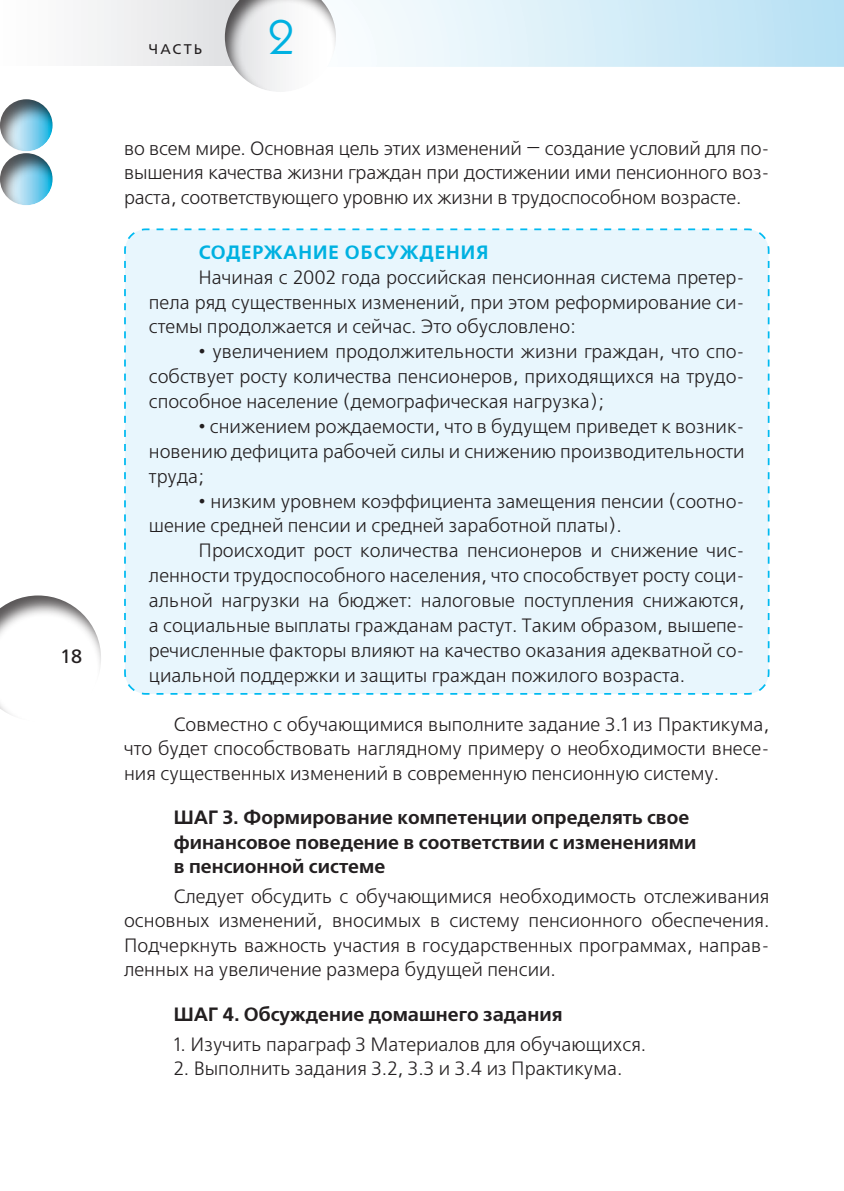
<style>
.page{position:relative;width:844px;height:1191px;background:#fff}
.page>*{position:absolute;margin:0;border:0;box-sizing:border-box;transform-origin:0 0}
.t1{font:49px "Kabel Book ITC";color:#00b1e1}
.t2{font:19.25px/24.8px "Free Set C";color:#231f20;text-align:justify}
.t3{font:700 19.25px/24.5px "Free Set C";color:#231f20}
.t4{font:600 19.25px "Free Set";letter-spacing:.05em;color:#00b1e1}
.t5{font:19.25px "Free Set C San Pin";color:#231f20}
.t6{font:14px "Free Set C San Pin";letter-spacing:.15em;color:#231f20}
</style>
<div class="page">
<div style="left:0;top:595px;width:104px;height:127px;background:#231f20;opacity:.75"></div>
<svg style="left:88px;top:0;width:135px;height:65px"></svg>
<svg style="left:351px;top:0;width:492px;height:67px"></svg>
<div style="left:223px;top:0;width:116px;height:95px;background:#231f20;opacity:.75"></div>
<div style="left:0;top:99px;width:55px;height:54px;background:#231f20;opacity:.75"></div>
<div style="left:0;top:153px;width:55px;height:54px;background:#231f20;opacity:.75"></div>
<div style="left:124px;top:228px;width:646px;height:467px;background:#e8f6fd"></div>
<p class="t5" style="left:60px;top:646px;width:24px">18</p>
<p class="t6" style="left:149px;top:42px;width:55px">ЧАСТЬ</p>
<h1 class="t1" style="left:268px;top:7px;width:28px">2</h1>
<p class="t2" style="left:124px;top:136px;width:646px">во всем мире. Основная цель этих изменений — создание условий для по&shy;вышения качества жизни граждан при достижении ими пенсионного воз&shy;раста, соответствующего уровню их жизни в трудоспособном возрасте.</p>
<p class="t4" style="left:199px;top:241px;width:291px">СОДЕРЖАНИЕ ОБСУЖДЕНИЯ</p>
<p class="t2" style="left:149px;top:266px;width:597px;text-indent:50px">Начиная с 2002 года российская пенсионная система претер&shy;пела ряд существенных изменений, при этом реформирование си&shy;стемы продолжается и сейчас. Это обусловлено:</p>
<p class="t2" style="left:149px;top:340px;width:597px;text-indent:50px">• увеличением продолжительности жизни граждан, что спо&shy;собствует росту количества пенсионеров, приходящихся на трудо&shy;способное население (демографическая нагрузка);</p>
<p class="t2" style="left:149px;top:415px;width:597px;text-indent:50px">• снижением рождаемости, что в будущем приведет к возник&shy;новению дефицита рабочей силы и снижению производительности труда;</p>
<p class="t2" style="left:149px;top:489px;width:597px;text-indent:50px">• низким уровнем коэффициента замещения пенсии (соотно&shy;шение средней пенсии и средней заработной платы).</p>
<p class="t2" style="left:149px;top:539px;width:597px;text-indent:50px">Происходит рост количества пенсионеров и снижение чис&shy;ленности трудоспособного населения, что способствует росту соци&shy;альной нагрузки на бюджет: налоговые поступления снижаются, а социальные выплаты гражданам растут. Таким образом, вышепе&shy;речисленные факторы влияют на качество оказания адекватной со&shy;циальной поддержки и защиты граждан пожилого возраста.</p>
<p class="t2" style="left:124px;top:713px;width:646px;text-indent:50px">Совместно с обучающимися выполните задание 3.1 из Практикума, что будет способствовать наглядному примеру о необходимости внесе&shy;ния существенных изменений в современную пенсионную систему.</p>
<p class="t3" style="left:174px;top:806px;width:524px">ШАГ 3. Формирование компетенции определять свое финансовое поведение в соответствии с изменениями в пенсионной системе</p>
<p class="t2" style="left:124px;top:885px;width:646px;text-indent:50px">Следует обсудить с обучающимися необходимость отслеживания основных изменений, вносимых в систему пенсионного обеспечения.<br>Подчеркнуть важность участия в государственных программах, направ&shy;ленных на увеличение размера будущей пенсии.</p>
<p class="t3" style="left:174px;top:1002px;width:390px">ШАГ 4. Обсуждение домашнего задания</p>
<p class="t2" style="left:174px;top:1032px;width:474px">1. Изучить параграф 3 Материалов для обучающихся.</p>
<p class="t2" style="left:174px;top:1057px;width:450px">2. Выполнить задания 3.2, 3.3 и 3.4 из Практикума.</p>
</div>
